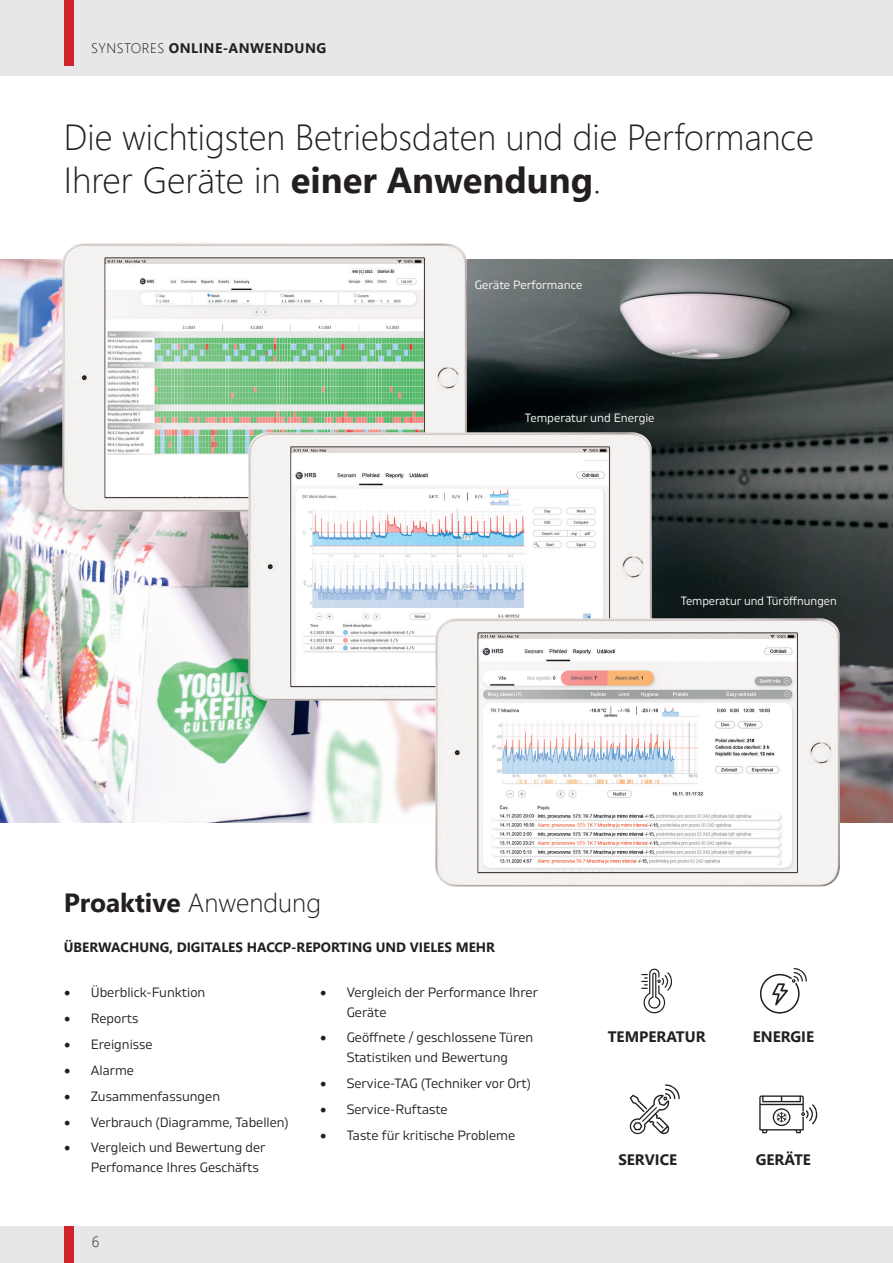
<style>
.page{position:relative;width:893px;height:1263px;background:#fff}
.page>*{position:absolute;margin:0;border:0;box-sizing:border-box;transform-origin:0 0}
.t1{font:300 36.3px/43.5px "Segoe UI";color:#231f20}
.t2{font:700 26.25px "Segoe UI";color:#231f20}
.t3{font:700 15.15px "Segoe UI";color:#231f20}
.t4{font:300 15px "Segoe UI";color:#231f20}
.t5{font:700 13.8px "Segoe UI";letter-spacing:.035em;color:#231f20}
.t6{font:13.5px/19.5px "Gilam";color:#231f20}
.t7{font:700 13.5px "Segoe UI";color:#231f20}
.t8{font:12px "Gilam";color:#fff}
.s1{font-weight:300}
.s2{font-weight:700}
.s3{font-family:"Minion Pro";font-size:18px}
</style>
<div class="page">
<img style="left:0;top:259px;width:893px;height:563px">
<svg style="left:641px;top:968px;width:31px;height:46px"></svg>
<svg style="left:760px;top:968px;width:47px;height:45px"></svg>
<svg style="left:759px;top:1095px;width:58px;height:38px"></svg>
<svg style="left:629px;top:1084px;width:51px;height:50px"></svg>
<img style="left:58px;top:243px;width:414px;height:275px">
<img style="left:243px;top:426px;width:415px;height:282px">
<img style="left:430px;top:611px;width:415px;height:276px">
<div style="left:0;top:1227px;width:893px;height:36px;background:#e6e7e9"></div>
<div style="left:64px;top:1227px;width:10px;height:36px;background:#d1232a"></div>
<div style="left:0;top:0;width:893px;height:75px;background:#e6e7e9"></div>
<div style="left:64px;top:0;width:10px;height:65px;background:#d1232a"></div>
<p class="t5" style="left:91px;top:35px;width:237px"><span class="s1">SYNSTORES</span> ONLINE-ANWENDUNG</p>
<h1 class="t1" style="left:64px;top:112px;width:752px">Die wichtigsten Betriebsdaten und die Performance<br>Ihrer Geräte in <span class="s2">einer Anwendung</span>.</h1>
<p class="t8" style="left:475px;top:276px;width:109px">Geräte Performance</p>
<p class="t8" style="left:525px;top:409px;width:131px">Temperatur und Energie</p>
<p class="t8" style="left:681px;top:592px;width:158px">Temperatur und Türöffnungen</p>
<h2 class="t2" style="left:64px;top:878px;width:259px">Proaktive <span class="s1">Anwendung</span></h2>
<p class="t7" style="left:64px;top:934px;width:433px">ÜBERWACHUNG, DIGITALES HACCP-REPORTING UND VIELES MEHR</p>
<p class="t6" style="left:64px;top:982px;width:143px"><span class="s3">•</span> Überblick-Funktion</p>
<p class="t6" style="left:64px;top:1008px;width:76px"><span class="s3">•</span> Reports</p>
<p class="t6" style="left:64px;top:1034px;width:90px"><span class="s3">•</span> Ereignisse</p>
<p class="t6" style="left:64px;top:1060px;width:72px"><span class="s3">•</span> Alarme</p>
<p class="t6" style="left:64px;top:1085px;width:158px"><span class="s3">•</span> Zusammenfassungen</p>
<p class="t6" style="left:64px;top:1111px;width:226px"><span class="s3">•</span> Verbrauch (Diagramme, Tabellen)</p>
<p class="t6" style="left:91px;top:1137px;width:176px;text-indent:-27px"><span class="s3">•</span> Vergleich und Bewertung der<br>Perfomance Ihres Geschäfts</p>
<p class="t4" style="left:92px;top:1228px;width:9px">6</p>
<p class="t6" style="left:347px;top:982px;width:193px;text-indent:-27px"><span class="s3">•</span> Vergleich der Performance Ihrer<br>Geräte</p>
<p class="t6" style="left:320px;top:1027px;width:215px;text-align:center"><span class="s3">•</span> Geöffnete / geschlossene Türen<br>Statistiken und Bewertung</p>
<p class="t6" style="left:320px;top:1073px;width:213px"><span class="s3">•</span> Service-TAG (Techniker vor Ort)</p>
<p class="t6" style="left:320px;top:1099px;width:129px"><span class="s3">•</span> Service-Ruftaste</p>
<p class="t6" style="left:320px;top:1124px;width:197px"><span class="s3">•</span> Taste für kritische Probleme</p>
<p class="t3" style="left:608px;top:1022px;width:99px">TEMPERATUR</p>
<p class="t3" style="left:753px;top:1022px;width:63px">ENERGIE</p>
<p class="t3" style="left:618px;top:1145px;width:60px">SERVICE</p>
<p class="t3" style="left:756px;top:1145px;width:57px">GERÄTE</p>
</div>
